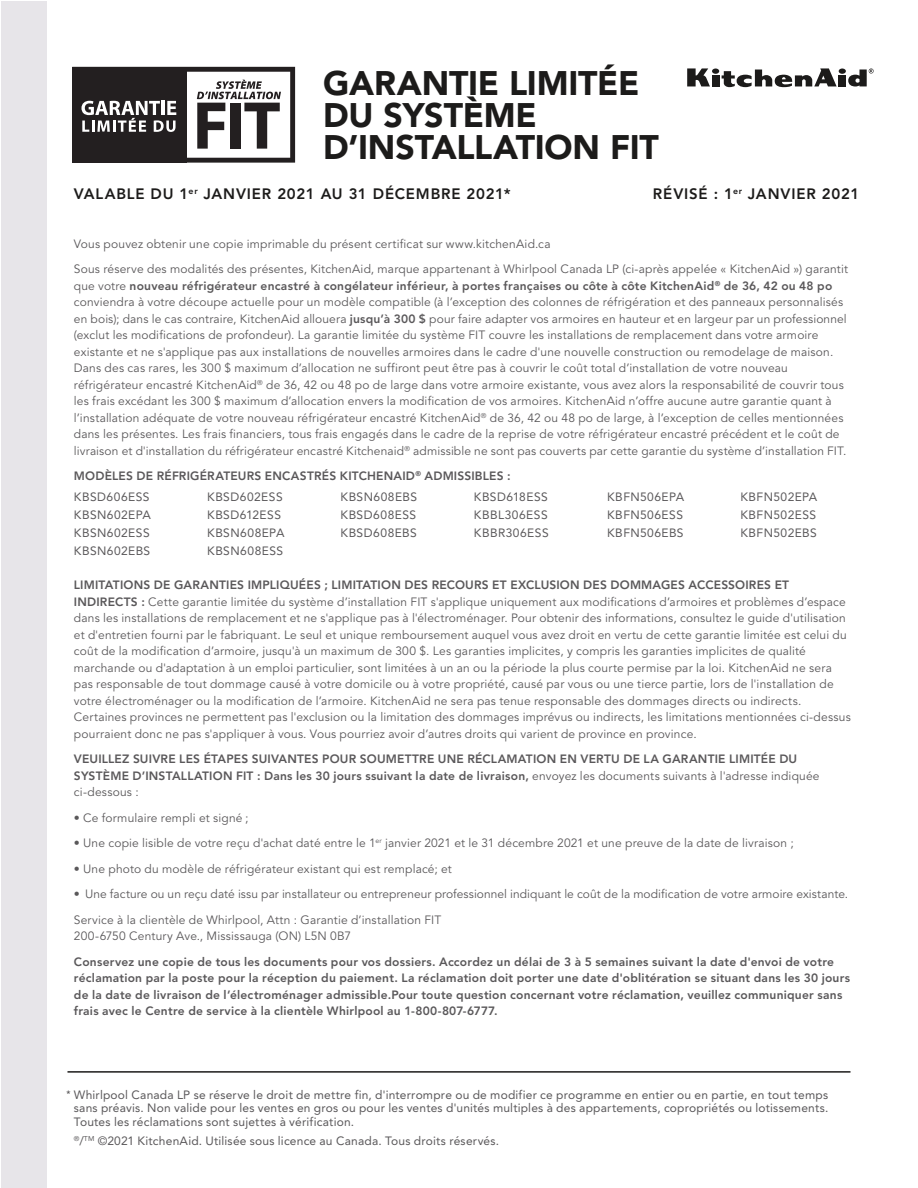
<style>
.page{position:relative;width:918px;height:1188px;background:#fff}
.page>*{position:absolute;margin:0;border:0;box-sizing:border-box;transform-origin:0 0}
.t1{font:900 33.75px/32.4px "Avenir LT";letter-spacing:-.01em;color:#1c1b1a}
.t2{font:800 15px "Avenir LT";letter-spacing:.055em;color:#1c1b1a}
.t3{font:12px/16.5px "Avenir LT";letter-spacing:.015em;color:#5a585a}
.t4{font:800 12px/16.5px "Avenir LT";letter-spacing:.02em;color:#5a585a}
.t5{font:12px/18px "Avenir LT";letter-spacing:.02em;color:#5a585a;text-align:justify}
.t6{font:12px/18px "Avenir LT";letter-spacing:.04em;color:#5a585a}
.s1{font-weight:800}
.s2{font-weight:400}
.s3{font-family:"Akzidenz Grotesk BE"}
</style>
<div class="page">
<div style="left:1px;top:1px;width:45px;height:1186px;background:#e7e5e9"></div>
<hr style="left:67px;top:1071px;width:784px;height:2px;background:#1c1b1a">
<svg style="left:687px;top:68px;width:187px;height:19px"></svg>
<svg style="left:72px;top:67px;width:223px;height:96px"></svg>
<h1 class="t1" style="left:323px;top:66px;width:337px">GARANTIE LIMITÉE<br>DU SYSTÈME<br>D’INSTALLATION FIT</h1>
<p class="t2" style="left:74px;top:185px;width:438px">VALABLE DU 1<sup>er</sup> JANVIER 2021 AU 31 DÉCEMBRE 2021*</p>
<p class="t2" style="left:653px;top:185px;width:208px">RÉVISÉ : 1<sup>er</sup> JANVIER 2021</p>
<p class="t3" style="left:74px;top:231px;width:776px;line-height:25.5px">Vous pouvez obtenir une copie imprimable du présent certificat sur www.kitchenAid.ca<br>Sous réserve des modalités des présentes, KitchenAid, marque appartenant à Whirlpool Canada LP (ci-après appelée « KitchenAid ») garantit</p>
<p class="t3" style="left:74px;top:278px;width:774px">que votre <span class="s1">nouveau réfrigérateur encastré à congélateur inférieur, à portes françaises ou côte à côte KitchenAid</span><sup>®</sup> <span class="s1">de 36, 42 ou 48 po </span>conviendra à votre découpe actuelle pour un modèle compatible (à l’exception des colonnes de réfrigération et des panneaux personnalisés en bois); dans le cas contraire, KitchenAid allouera <span class="s1">jusqu’à 300 $</span> pour faire adapter vos armoires en hauteur et en largeur par un professionnel (exclut les modifications de profondeur). La garantie limitée du système FIT couvre les installations de remplacement dans votre armoire existante et ne s'applique pas aux installations de nouvelles armoires dans le cadre d'une nouvelle construction ou remodelage de maison.<br>Dans des cas rares, les 300 $ maximum d’allocation ne suffiront peut être pas à couvrir le coût total d’installation de votre nouveau réfrigérateur encastré KitchenAid<sup>®</sup> de 36, 42 ou 48 po de large dans votre armoire existante, vous avez alors la responsabilité de couvrir tous les frais excédant les 300 $ maximum d’allocation envers la modification de vos armoires. KitchenAid n’offre aucune autre garantie quant à l’installation adéquate de votre nouveau réfrigérateur encastré KitchenAid<sup>®</sup> de 36, 42 ou 48 po de large, à l’exception de celles mentionnées dans les présentes. Les frais financiers, tous frais engagés dans le cadre de la reprise de votre réfrigérateur encastré précédent et le coût de livraison et d'installation du réfrigérateur encastré Kitchenaid<sup>®</sup> admissible ne sont pas couverts par cette garantie du système d’installation FIT.</p>
<p class="t4" style="left:74px;top:468px;width:438px">MODÈLES DE RÉFRIGÉRATEURS ENCASTRÉS KITCHENAID<sup>®</sup> ADMISSIBLES :</p>
<p class="t5" style="left:74px;top:488px;width:79px">KBSD606ESS KBSN602EPA KBSN602ESS KBSN602EBS</p>
<p class="t6" style="left:207px;top:488px;width:79px">KBSD602ESS<br>KBSD612ESS<br>KBSN608EPA<br>KBSN608ESS</p>
<p class="t5" style="left:341px;top:488px;width:78px">KBSN608EBS KBSD608ESS KBSD608EBS</p>
<p class="t5" style="left:474px;top:488px;width:76px">KBSD618ESS KBBL306ESS KBBR306ESS</p>
<p class="t5" style="left:607px;top:488px;width:79px">KBFN506EPA KBFN506ESS KBFN506EBS</p>
<p class="t5" style="left:740px;top:488px;width:78px">KBFN502EPA KBFN502ESS KBFN502EBS</p>
<p class="t3" style="left:74px;top:577px;width:778px"><span class="s1">LIMITATIONS DE GARANTIES IMPLIQUÉES ; LIMITATION DES RECOURS ET EXCLUSION DES DOMMAGES ACCESSOIRES ET INDIRECTS :</span> Cette garantie limitée du système d’installation FIT s'applique uniquement aux modifications d’armoires et problèmes d’espace dans les installations de remplacement et ne s'applique pas à l'électroménager. Pour obtenir des informations, consultez le guide d'utilisation et d'entretien fourni par le fabriquant. Le seul et unique remboursement auquel vous avez droit en vertu de cette garantie limitée est celui du coût de la modification d’armoire, jusqu'à un maximum de 300 $. Les garanties implicites, y compris les garanties implicites de qualité marchande ou d'adaptation à un emploi particulier, sont limitées à un an ou la période la plus courte permise par la loi. KitchenAid ne sera pas responsable de tout dommage causé à votre domicile ou à votre propriété, causé par vous ou une tierce partie, lors de l'installation de votre électroménager ou la modification de l’armoire. KitchenAid ne sera pas tenue responsable des dommages directs ou indirects.<br>Certaines provinces ne permettent pas l'exclusion ou la limitation des dommages imprévus ou indirects, les limitations mentionnées ci-dessus pourraient donc ne pas s'appliquer à vous. Vous pourriez avoir d’autres droits qui varient de province en province.</p>
<p class="t4" style="left:74px;top:751px;width:747px">VEUILLEZ SUIVRE LES ÉTAPES SUIVANTES POUR SOUMETTRE UNE RÉCLAMATION EN VERTU DE LA GARANTIE LIMITÉE DU<br>SYSTÈME D’INSTALLATION FIT : Dans les 30 jours ssuivant la date de livraison, <span class="s2">envoyez les documents suivants à l'adresse indiquée ci-dessous :</span></p>
<p class="t3" style="left:74px;top:810px;width:176px">• Ce formulaire rempli et signé ;</p>
<p class="t3" style="left:74px;top:835px;width:721px">• Une copie lisible de votre reçu d'achat daté entre le 1<sup>er</sup> janvier 2021 et le 31 décembre 2021 et une preuve de la date de livraison ;</p>
<p class="t3" style="left:74px;top:861px;width:379px">• Une photo du modèle de réfrigérateur existant qui est remplacé; et</p>
<p class="t3" style="left:74px;top:882px;width:776px;line-height:25.5px">• Une facture ou un reçu daté issu par installateur ou entrepreneur professionnel indiquant le coût de la modification de votre armoire existante.<br>Service à la clientèle de Whirlpool, Attn : Garantie d’installation FIT</p>
<p class="t3" style="left:74px;top:928px;width:279px">200-6750 Century Ave., Mississauga (ON) L5N 0B7</p>
<p class="t4" style="left:74px;top:953px;width:778px">Conservez une copie de tous les documents pour vos dossiers. Accordez un délai de 3 à 5 semaines suivant la date d'envoi de votre réclamation par la poste pour la réception du paiement. La réclamation doit porter une date d'oblitération se situant dans les 30 jours de la date de livraison de l’électroménager admissible.Pour toute question concernant votre réclamation, veuillez communiquer sans frais avec le Centre de service à la clientèle Whirlpool au 1-800-807-6777.</p>
<p class="t5" style="left:67px;top:1086px;width:763px"><span class="s3">*</span> Whirlpool Canada LP se réserve le droit de mettre fin, d'interrompre ou de modifier ce programme en entier ou en partie, en tout temps</p>
<p class="t5" style="left:74px;top:1101px;width:756px;line-height:13.5px">sans préavis. Non valide pour les ventes en gros ou pour les ventes d'unités multiples à des appartements, copropriétés ou lotissements.<br>Toutes les réclamations sont sujettes à vérification.</p>
<p class="t5" style="left:74px;top:1132px;width:427px"><sup>®</sup>/<sup>TM</sup> ©2021 KitchenAid. Utilisée sous licence au Canada. Tous droits réservés.</p>
</div>
